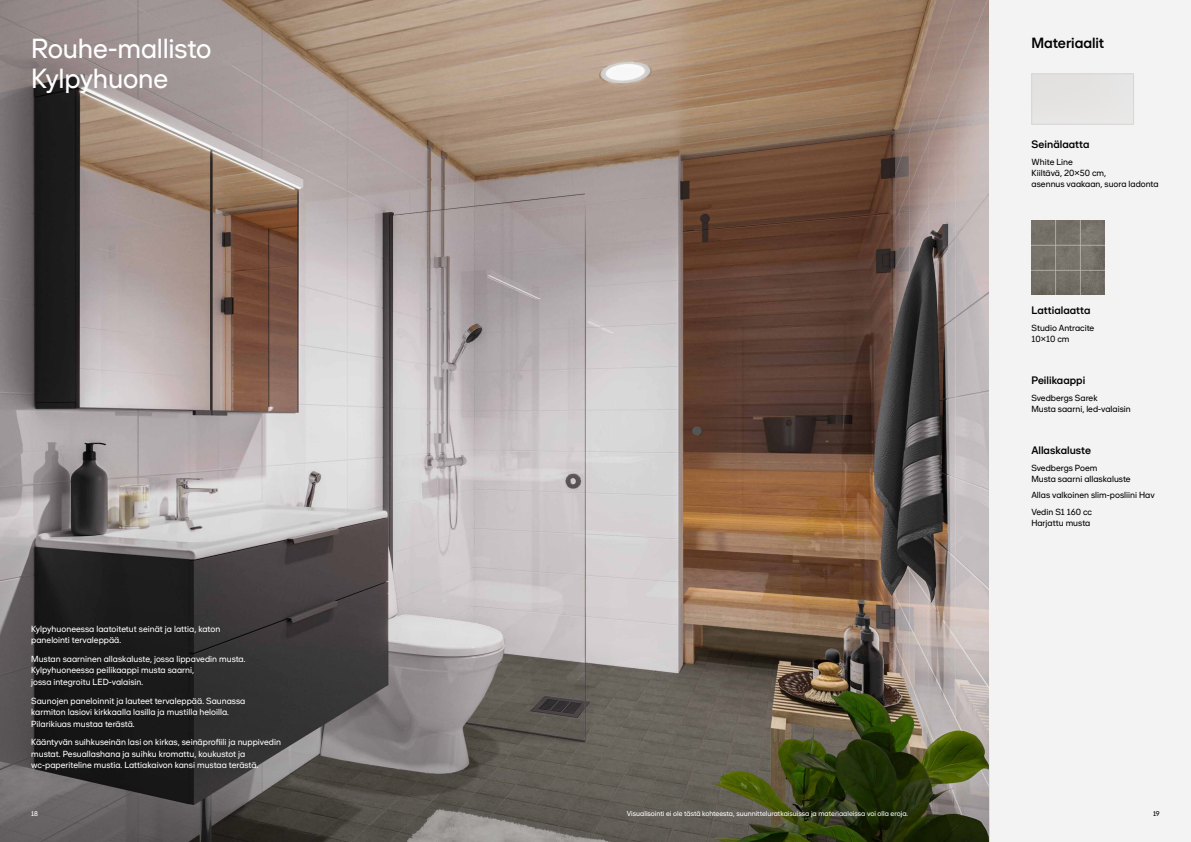
<style>
.page{position:relative;width:1191px;height:842px;background:#fff}
.page>*{position:absolute;margin:0;border:0;box-sizing:border-box;transform-origin:0 0}
.t1{font:28px/30.5px "Shape Sans";letter-spacing:-.01em;color:#fff}
.t2{font:500 15px "Shape Sans";letter-spacing:-.005em;color:#000}
.t3{font:500 11px "Shape Sans";color:#000}
.t4{font:9px/11.5px "Shape Sans";color:#fff}
.t5{font:9px/11px "Shape Sans";color:#000}
.t6{font:7.3px "Shape Sans";color:#fff}
.t7{font:7px "Shape Sans Display";color:#fff}
.t8{font:7px "Shape Sans Display";color:#000}
</style>
<div class="page">
<img style="left:0;top:0;width:989px;height:374px">
<div style="left:989px;top:0;width:202px;height:842px;background:#f3f3f3"></div>
<svg style="left:0;top:374px;width:989px;height:468px;background:#7c756e"></svg>
<div style="left:1031px;top:74px;width:102px;height:50px;border:1px solid #d6d6d6"></div>
<img style="left:1031px;top:221px;width:73px;height:73px">
<h1 class="t1" style="left:31px;top:32px;width:182px">Rouhe-mallisto<br>Kylpyhuone</h1>
<p class="t4" style="left:31px;top:623px;width:191px">Kylpyhuoneessa laatoitetut seinät ja lattia, katon panelointi tervaleppää.</p>
<p class="t4" style="left:31px;top:653px;width:216px">Mustan saarninen allaskaluste, jossa lippavedin musta.<br>Kylpyhuoneessa peilikaappi musta saarni,<br>jossa integroitu LED-valaisin.</p>
<p class="t4" style="left:31px;top:694px;width:216px">Saunojen paneloinnit ja lauteet tervaleppää. Saunassa karmiton lasiovi kirkkaalla lasilla ja mustilla heloilla.<br>Pilarikiuas mustaa terästä.</p>
<p class="t4" style="left:31px;top:736px;width:251px">Kääntyvän suihkuseinän lasi on kirkas, seinäprofiili ja nuppivedin mustat. Pesuallashana ja suihku kromattu, koukustot ja wc-paperiteline mustia. Lattiakaivon kansi mustaa terästä.</p>
<h2 class="t2" style="left:1031px;top:34px;width:74px">Materiaalit</h2>
<p class="t3" style="left:1031px;top:138px;width:59px">Seinälaatta</p>
<p class="t5" style="left:1031px;top:156px;width:128px">White Line<br>Kiiltävä, 20×50 cm,<br>asennus vaakaan, suora ladonta</p>
<p class="t3" style="left:1031px;top:304px;width:60px">Lattialaatta</p>
<p class="t5" style="left:1031px;top:322px;width:64px">Studio Antracite<br>10×10 cm</p>
<p class="t3" style="left:1031px;top:374px;width:55px">Peilikaappi</p>
<p class="t5" style="left:1031px;top:392px;width:101px">Svedbergs Sarek<br>Musta saarni, led-valaisin</p>
<p class="t3" style="left:1031px;top:444px;width:61px">Allaskaluste</p>
<p class="t5" style="left:1031px;top:462px;width:101px">Svedbergs Poem<br>Musta saarni allaskaluste</p>
<p class="t5" style="left:1031px;top:487px;width:125px;line-height:16.7px">Allas valkoinen slim-posliini Hav<br>Vedin S1 160 cc</p>
<p class="t5" style="left:1031px;top:517px;width:60px">Harjattu musta</p>
<p class="t6" style="left:626px;top:809px;width:283px">Visualisointi ei ole tästä kohteesta, suunnitteluratkaisuissa ja materiaaleissa voi olla eroja.</p>
<p class="t7" style="left:31px;top:809px;width:8px">18</p>
<p class="t8" style="left:1153px;top:809px;width:8px">19</p>
</div>
